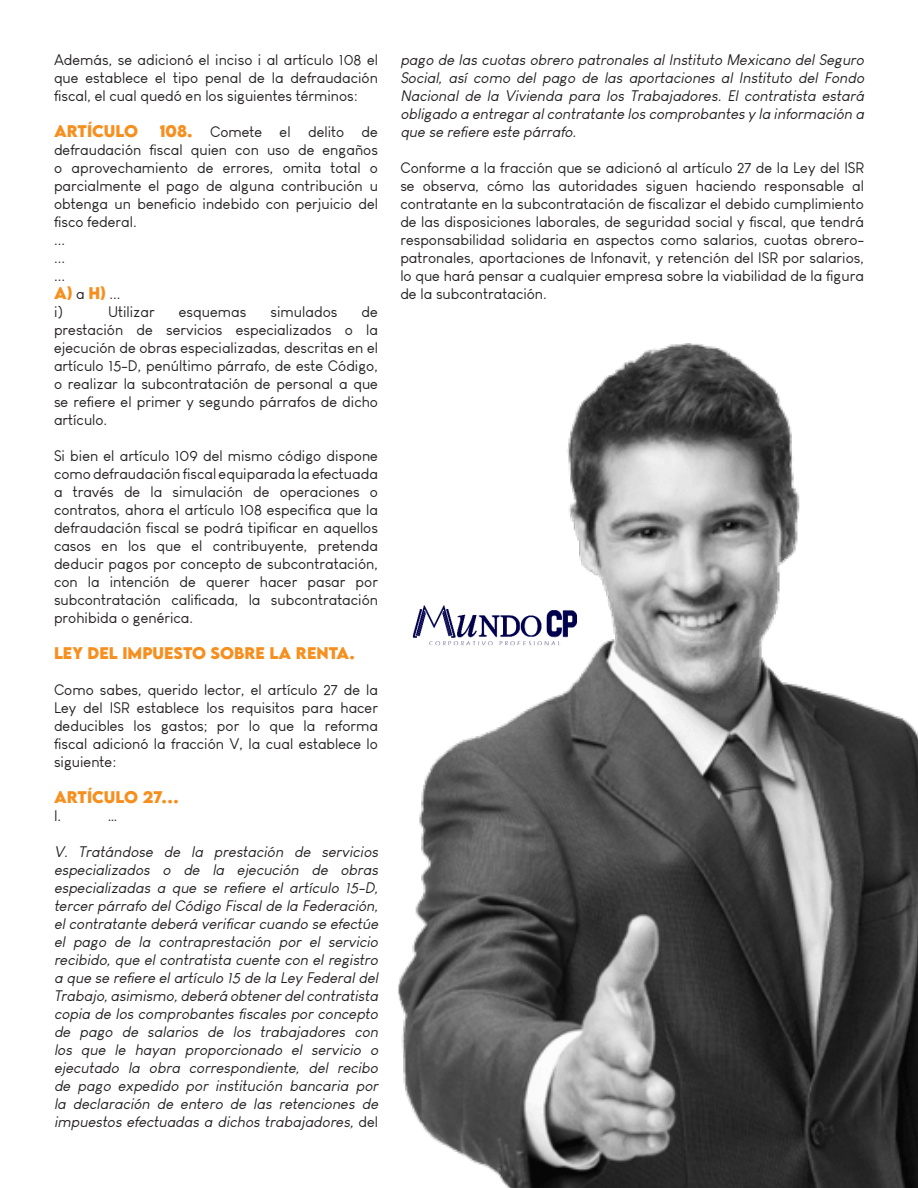
<style>
.page{position:relative;width:918px;height:1188px;background:#fff}
.page>*{position:absolute;margin:0;border:0;box-sizing:border-box;transform-origin:0 0}
.t1{font:15px/18px "Louis George Cafe";color:#231f20;text-align:justify}
.t2{font:italic 15px/18px "Louis George Cafe";color:#231f20;text-align:justify}
.t3{font:700 15px "LEMONMILK";color:#f68f1e}
.s1{font-family:"LEMONMILK";font-weight:700;color:#f68f1e}
.s2{font-family:"Louis George Cafe";font-weight:400;color:#231f20}
.s3{font-style:normal}
</style>
<div class="page">
<img style="left:398px;top:344px;width:520px;height:844px">
<img style="left:398px;top:571px;width:197px;height:80px">
<p class="t1" style="left:54px;top:51px;width:326px">Además, se adicionó el inciso i al artículo 108 el que establece el tipo penal de la defraudación fiscal, el cual quedó en los siguientes términos:</p>
<p class="t3" style="left:54px;top:121px;width:12px">ART</p>
<p class="t3" style="left:87px;top:121px;width:52px">ÍCU LO</p>
<p class="t1" style="left:54px;top:123px;width:326px;text-indent:106px"><span class="s1">108.</span> Comete el delito de defraudación fiscal quien con uso de engaños o aprovechamiento de errores, omita total o parcialmente el pago de alguna contribución u obtenga un beneficio indebido con perjuicio del fisco federal.</p>
<p class="t1" style="left:54px;top:231px;width:13px">...</p>
<p class="t1" style="left:54px;top:249px;width:13px">...</p>
<p class="t1" style="left:54px;top:267px;width:13px">...</p>
<p class="t3" style="left:54px;top:283px;width:68px">A) <span class="s2">a</span> H) <span class="s2">...</span></p>
<p class="t1" style="left:54px;top:303px;width:10px">i)</p>
<p class="t1" style="left:108px;top:303px;width:48px">Utilizar</p>
<p class="t1" style="left:179px;top:303px;width:69px">esquemas</p>
<p class="t1" style="left:271px;top:303px;width:68px">simulados</p>
<p class="t1" style="left:54px;top:303px;width:326px;text-indent:308px">de prestación de servicios especializados o la ejecución de obras especializadas, descritas en el artículo 15-D, penúltimo párrafo, de este Código, o realizar la subcontratación de personal a que se refiere el primer y segundo párrafos de dicho artículo.</p>
<p class="t1" style="left:54px;top:447px;width:326px">Si bien el artículo 109 del mismo código dispone como defraudación fiscal equiparada la efectuada a través de la simulación de operaciones o contratos, ahora el artículo 108 especifica que la defraudación fiscal se podrá tipificar en aquellos casos en los que el contribuyente, pretenda deducir pagos por concepto de subcontratación, con la intención de querer hacer pasar por subcontratación calificada, la subcontratación prohibida o genérica.</p>
<p class="t3" style="left:54px;top:643px;width:132px">LEY DEL IMPUESTO</p>
<p class="t3" style="left:211px;top:643px;width:146px">SOBRE LA RENTA.</p>
<p class="t1" style="left:54px;top:681px;width:326px">Como sabes, querido lector, el artículo 27 de la Ley del ISR establece los requisitos para hacer deducibles los gastos; por lo que la reforma fiscal adicionó la fracción V, la cual establece lo siguiente:</p>
<p class="t3" style="left:54px;top:787px;width:12px">ART</p>
<p class="t3" style="left:87px;top:787px;width:94px">ÍCU LO 27…</p>
<p class="t1" style="left:54px;top:807px;width:9px">I.</p>
<p class="t1" style="left:108px;top:807px;width:10px">…</p>
<p class="t2" style="left:54px;top:843px;width:329px">V. Tratándose de la prestación de servicios especializados o de la ejecución de obras especializadas a que se refiere el artículo 15-D, tercer párrafo del Código Fiscal de la Federación, elcontratante deberá verificarcuando se efectúe el pago de la contraprestación por el servicio recibido, que el contratista cuente con el registro a que se refiere elartículo 15 de la Ley Federaldel Trabajo,asimismo,deberá obtenerdelcontratista copia de los comprobantes fiscales por concepto de pago de salarios de los trabajadores con los que le hayan proporcionado el servicio o ejecutado la obra correspondiente, del recibo de pago expedido por institución bancaria por la declaración de entero de las retenciones de impuestos efectuadas a dichos trabajadores, <span class="s3">d e l</span></p>
<p class="t2" style="left:400px;top:51px;width:468px">pago de las cuotas obrero patronales al Instituto Mexicano del Seguro Social, así como del pago de las aportaciones al Instituto del Fondo Nacional de la Vivienda para los Trabajadores. El contratista estará obligado a entregaralcontratante los comprobantes y la información a que se refiere este párrafo.</p>
<p class="t1" style="left:400px;top:159px;width:465px">Conforme a la fracción que se adicionó al artículo 27 de la Ley del ISR se observa, cómo las autoridades siguen haciendo responsable al contratante en la subcontratación de fiscalizar el debido cumplimiento de las disposiciones laborales, de seguridad social y fiscal, que tendrá responsabilidad solidaria en aspectos como salarios, cuotas obrero&shy;patronales, aportaciones de Infonavit, y retención del ISR por salarios, lo que hará pensar a cualquier empresa sobre la viabilidad de la figura de la subcontratación.</p>
</div>
